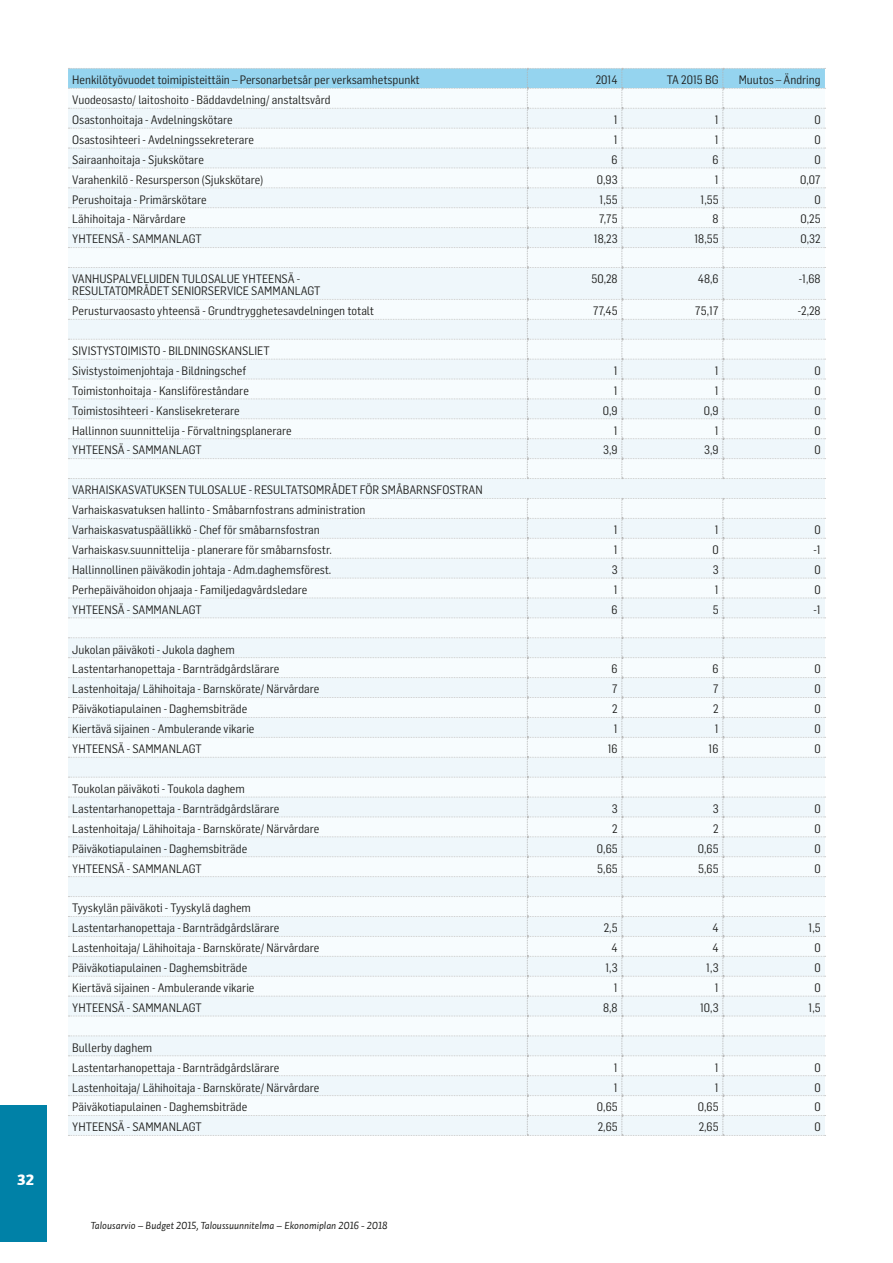
<style>
.page{position:relative;width:893px;height:1263px;background:#fff}
.page>*{position:absolute;margin:0;border:0;box-sizing:border-box;transform-origin:0 0}
.t1{font:15px "Auto 2 Black LF";color:#fff}
.t2{font:12px/20px "Flama Semicondensed";color:#1d1d1b}
.t3{font:10.5px "Auto 1 Italic LF";color:#1d1d1b}
</style>
<div class="page">
<div style="left:0;top:1106px;width:47px;height:136px;background:#0081a7"></div>
<svg style="left:68px;top:68px;width:758px;height:411px"></svg>
<div style="left:68px;top:498px;width:758px;height:638px;background:#eff7fb"></div>
<p class="t1" style="left:17px;top:1170px;width:18px">32</p>
<p class="t2" style="left:72px;top:69px;width:349px">Henkilötyövuodet toimipisteittäin – Personarbetsår per verksamhetspunkt</p>
<p class="t2" style="left:596px;top:69px;width:23px">2014</p>
<p class="t2" style="left:667px;top:69px;width:53px">TA 2015 BG</p>
<p class="t2" style="left:739px;top:69px;width:84px">Muutos – Ändring</p>
<p class="t2" style="left:72px;top:89px;width:260px">Vuodeosasto/ laitoshoito - Bäddavdelning/ anstaltsvård<br>Osastonhoitaja - Avdelningskötare</p>
<p class="t2" style="left:614px;top:109px;width:5px">1</p>
<p class="t2" style="left:715px;top:109px;width:5px">1</p>
<p class="t2" style="left:814px;top:109px;width:8px">0</p>
<p class="t2" style="left:72px;top:129px;width:183px">Osastosihteeri - Avdelningssekreterare</p>
<p class="t2" style="left:614px;top:129px;width:5px">1</p>
<p class="t2" style="left:715px;top:129px;width:5px">1</p>
<p class="t2" style="left:814px;top:129px;width:8px">0</p>
<p class="t2" style="left:72px;top:149px;width:133px">Sairaanhoitaja - Sjukskötare</p>
<p class="t2" style="left:612px;top:149px;width:8px">6</p>
<p class="t2" style="left:713px;top:149px;width:8px">6</p>
<p class="t2" style="left:814px;top:149px;width:8px">0</p>
<p class="t2" style="left:72px;top:169px;width:192px">Varahenkilö - Resursperson (Sjukskötare)</p>
<p class="t2" style="left:597px;top:169px;width:22px">0,93</p>
<p class="t2" style="left:715px;top:169px;width:5px">1</p>
<p class="t2" style="left:800px;top:169px;width:22px">0,07</p>
<p class="t2" style="left:72px;top:189px;width:136px">Perushoitaja - Primärskötare</p>
<p class="t2" style="left:599px;top:189px;width:20px">1,55</p>
<p class="t2" style="left:700px;top:189px;width:20px">1,55</p>
<p class="t2" style="left:814px;top:189px;width:8px">0</p>
<p class="t2" style="left:72px;top:209px;width:115px">Lähihoitaja - Närvårdare</p>
<p class="t2" style="left:599px;top:209px;width:20px">7,75</p>
<p class="t2" style="left:713px;top:209px;width:8px">8</p>
<p class="t2" style="left:800px;top:209px;width:22px">0,25</p>
<p class="t2" style="left:72px;top:229px;width:131px">YHTEENSÄ - SAMMANLAGT</p>
<p class="t2" style="left:594px;top:229px;width:25px">18,23</p>
<p class="t2" style="left:694px;top:229px;width:26px">18,55</p>
<p class="t2" style="left:800px;top:229px;width:22px">0,32</p>
<p class="t2" style="left:72px;top:272px;width:250px;line-height:12px">VANHUSPALVELUIDEN TULOSALUE YHTEENSÄ -<br>RESULTATOMRÅDET SENIORSERVICE SAMMANLAGT</p>
<p class="t2" style="left:591px;top:268px;width:28px">50,28</p>
<p class="t2" style="left:698px;top:268px;width:22px">48,6</p>
<p class="t2" style="left:799px;top:268px;width:23px">-1,68</p>
<p class="t2" style="left:72px;top:300px;width:303px">Perusturvaosasto yhteensä - Grundtrygghetesavdelningen totalt</p>
<p class="t2" style="left:593px;top:300px;width:26px">77,45</p>
<p class="t2" style="left:695px;top:300px;width:25px">75,17</p>
<p class="t2" style="left:798px;top:300px;width:24px">-2,28</p>
<p class="t2" style="left:72px;top:340px;width:199px">SIVISTYSTOIMISTO - BILDNINGSKANSLIET<br>Sivistystoimenjohtaja - Bildningschef</p>
<p class="t2" style="left:614px;top:360px;width:5px">1</p>
<p class="t2" style="left:715px;top:360px;width:5px">1</p>
<p class="t2" style="left:814px;top:360px;width:8px">0</p>
<p class="t2" style="left:72px;top:380px;width:178px">Toimistonhoitaja - Kansliföreståndare</p>
<p class="t2" style="left:614px;top:380px;width:5px">1</p>
<p class="t2" style="left:715px;top:380px;width:5px">1</p>
<p class="t2" style="left:814px;top:380px;width:8px">0</p>
<p class="t2" style="left:72px;top:400px;width:169px">Toimistosihteeri - Kanslisekreterare</p>
<p class="t2" style="left:603px;top:400px;width:16px">0,9</p>
<p class="t2" style="left:704px;top:400px;width:16px">0,9</p>
<p class="t2" style="left:814px;top:400px;width:8px">0</p>
<p class="t2" style="left:72px;top:420px;width:221px">Hallinnon suunnittelija - Förvaltningsplanerare</p>
<p class="t2" style="left:614px;top:420px;width:5px">1</p>
<p class="t2" style="left:715px;top:420px;width:5px">1</p>
<p class="t2" style="left:814px;top:420px;width:8px">0</p>
<p class="t2" style="left:72px;top:440px;width:131px">YHTEENSÄ - SAMMANLAGT</p>
<p class="t2" style="left:603px;top:440px;width:16px">3,9</p>
<p class="t2" style="left:704px;top:440px;width:16px">3,9</p>
<p class="t2" style="left:814px;top:440px;width:8px">0</p>
<p class="t2" style="left:72px;top:479px;width:412px">VARHAISKASVATUKSEN TULOSALUE - RESULTATSOMRÅDET FÖR SMÅBARNSFOSTRAN<br>Varhaiskasvatuksen hallinto - Småbarnfostrans administration<br>Varhaiskasvatuspäällikkö - Chef för småbarnsfostran</p>
<p class="t2" style="left:614px;top:519px;width:5px">1</p>
<p class="t2" style="left:715px;top:519px;width:5px">1</p>
<p class="t2" style="left:814px;top:519px;width:8px">0</p>
<p class="t2" style="left:72px;top:539px;width:261px">Varhaiskasv.suunnittelija - planerare för småbarnsfostr.</p>
<p class="t2" style="left:614px;top:539px;width:5px">1</p>
<p class="t2" style="left:712px;top:539px;width:8px">0</p>
<p class="t2" style="left:813px;top:539px;width:9px">-1</p>
<p class="t2" style="left:72px;top:559px;width:261px">Hallinnollinen päiväkodin johtaja - Adm.daghemsförest.</p>
<p class="t2" style="left:612px;top:559px;width:7px">3</p>
<p class="t2" style="left:713px;top:559px;width:7px">3</p>
<p class="t2" style="left:814px;top:559px;width:8px">0</p>
<p class="t2" style="left:72px;top:579px;width:237px">Perhepäivähoidon ohjaaja - Familjedagvårdsledare</p>
<p class="t2" style="left:614px;top:579px;width:5px">1</p>
<p class="t2" style="left:715px;top:579px;width:5px">1</p>
<p class="t2" style="left:814px;top:579px;width:8px">0</p>
<p class="t2" style="left:72px;top:599px;width:131px">YHTEENSÄ - SAMMANLAGT</p>
<p class="t2" style="left:612px;top:599px;width:8px">6</p>
<p class="t2" style="left:713px;top:599px;width:7px">5</p>
<p class="t2" style="left:813px;top:599px;width:9px">-1</p>
<p class="t2" style="left:72px;top:639px;width:209px">Jukolan päiväkoti - Jukola daghem<br>Lastentarhanopettaja - Barnträdgårdslärare</p>
<p class="t2" style="left:612px;top:659px;width:8px">6</p>
<p class="t2" style="left:713px;top:659px;width:8px">6</p>
<p class="t2" style="left:814px;top:659px;width:8px">0</p>
<p class="t2" style="left:72px;top:679px;width:249px">Lastenhoitaja/ Lähihoitaja - Barnskörate/ Närvårdare</p>
<p class="t2" style="left:612px;top:679px;width:7px">7</p>
<p class="t2" style="left:713px;top:679px;width:7px">7</p>
<p class="t2" style="left:814px;top:679px;width:8px">0</p>
<p class="t2" style="left:72px;top:698px;width:176px">Päiväkotiapulainen - Daghemsbiträde</p>
<p class="t2" style="left:612px;top:698px;width:7px">2</p>
<p class="t2" style="left:713px;top:698px;width:7px">2</p>
<p class="t2" style="left:814px;top:698px;width:8px">0</p>
<p class="t2" style="left:72px;top:718px;width:184px">Kiertävä sijainen - Ambulerande vikarie</p>
<p class="t2" style="left:614px;top:718px;width:5px">1</p>
<p class="t2" style="left:715px;top:718px;width:5px">1</p>
<p class="t2" style="left:814px;top:718px;width:8px">0</p>
<p class="t2" style="left:72px;top:738px;width:131px">YHTEENSÄ - SAMMANLAGT</p>
<p class="t2" style="left:608px;top:738px;width:11px">16</p>
<p class="t2" style="left:709px;top:738px;width:11px">16</p>
<p class="t2" style="left:814px;top:738px;width:8px">0</p>
<p class="t2" style="left:72px;top:778px;width:209px">Toukolan päiväkoti - Toukola daghem<br>Lastentarhanopettaja - Barnträdgårdslärare</p>
<p class="t2" style="left:612px;top:798px;width:7px">3</p>
<p class="t2" style="left:713px;top:798px;width:7px">3</p>
<p class="t2" style="left:814px;top:798px;width:8px">0</p>
<p class="t2" style="left:72px;top:818px;width:249px">Lastenhoitaja/ Lähihoitaja - Barnskörate/ Närvårdare</p>
<p class="t2" style="left:612px;top:818px;width:7px">2</p>
<p class="t2" style="left:713px;top:818px;width:7px">2</p>
<p class="t2" style="left:814px;top:818px;width:8px">0</p>
<p class="t2" style="left:72px;top:838px;width:176px">Päiväkotiapulainen - Daghemsbiträde</p>
<p class="t2" style="left:597px;top:838px;width:22px">0,65</p>
<p class="t2" style="left:698px;top:838px;width:22px">0,65</p>
<p class="t2" style="left:814px;top:838px;width:8px">0</p>
<p class="t2" style="left:72px;top:858px;width:131px">YHTEENSÄ - SAMMANLAGT</p>
<p class="t2" style="left:597px;top:858px;width:22px">5,65</p>
<p class="t2" style="left:698px;top:858px;width:22px">5,65</p>
<p class="t2" style="left:814px;top:858px;width:8px">0</p>
<p class="t2" style="left:72px;top:897px;width:209px">Tyyskylän päiväkoti - Tyyskylä daghem<br>Lastentarhanopettaja - Barnträdgårdslärare</p>
<p class="t2" style="left:604px;top:917px;width:15px">2,5</p>
<p class="t2" style="left:712px;top:917px;width:8px">4</p>
<p class="t2" style="left:808px;top:917px;width:14px">1,5</p>
<p class="t2" style="left:72px;top:937px;width:249px">Lastenhoitaja/ Lähihoitaja - Barnskörate/ Närvårdare</p>
<p class="t2" style="left:611px;top:937px;width:8px">4</p>
<p class="t2" style="left:712px;top:937px;width:8px">4</p>
<p class="t2" style="left:814px;top:937px;width:8px">0</p>
<p class="t2" style="left:72px;top:957px;width:176px">Päiväkotiapulainen - Daghemsbiträde</p>
<p class="t2" style="left:605px;top:957px;width:14px">1,3</p>
<p class="t2" style="left:706px;top:957px;width:14px">1,3</p>
<p class="t2" style="left:814px;top:957px;width:8px">0</p>
<p class="t2" style="left:72px;top:977px;width:184px">Kiertävä sijainen - Ambulerande vikarie</p>
<p class="t2" style="left:614px;top:977px;width:5px">1</p>
<p class="t2" style="left:715px;top:977px;width:5px">1</p>
<p class="t2" style="left:814px;top:977px;width:8px">0</p>
<p class="t2" style="left:72px;top:997px;width:131px">YHTEENSÄ - SAMMANLAGT</p>
<p class="t2" style="left:603px;top:997px;width:16px">8,8</p>
<p class="t2" style="left:700px;top:997px;width:20px">10,3</p>
<p class="t2" style="left:808px;top:997px;width:14px">1,5</p>
<p class="t2" style="left:72px;top:1037px;width:209px">Bullerby daghem<br>Lastentarhanopettaja - Barnträdgårdslärare</p>
<p class="t2" style="left:614px;top:1057px;width:5px">1</p>
<p class="t2" style="left:715px;top:1057px;width:5px">1</p>
<p class="t2" style="left:814px;top:1057px;width:8px">0</p>
<p class="t2" style="left:72px;top:1077px;width:249px">Lastenhoitaja/ Lähihoitaja - Barnskörate/ Närvårdare</p>
<p class="t2" style="left:614px;top:1077px;width:5px">1</p>
<p class="t2" style="left:715px;top:1077px;width:5px">1</p>
<p class="t2" style="left:814px;top:1077px;width:8px">0</p>
<p class="t2" style="left:72px;top:1097px;width:176px">Päiväkotiapulainen - Daghemsbiträde</p>
<p class="t2" style="left:597px;top:1097px;width:22px">0,65</p>
<p class="t2" style="left:698px;top:1097px;width:22px">0,65</p>
<p class="t2" style="left:814px;top:1097px;width:8px">0</p>
<p class="t2" style="left:72px;top:1116px;width:131px">YHTEENSÄ - SAMMANLAGT</p>
<p class="t2" style="left:598px;top:1116px;width:21px">2,65</p>
<p class="t2" style="left:699px;top:1116px;width:21px">2,65</p>
<p class="t2" style="left:814px;top:1116px;width:8px">0</p>
<p class="t3" style="left:91px;top:1218px;width:298px">Talousarvio – Budget 2015, Taloussuunnitelma – Ekonomiplan 2016 - 2018</p>
</div>
